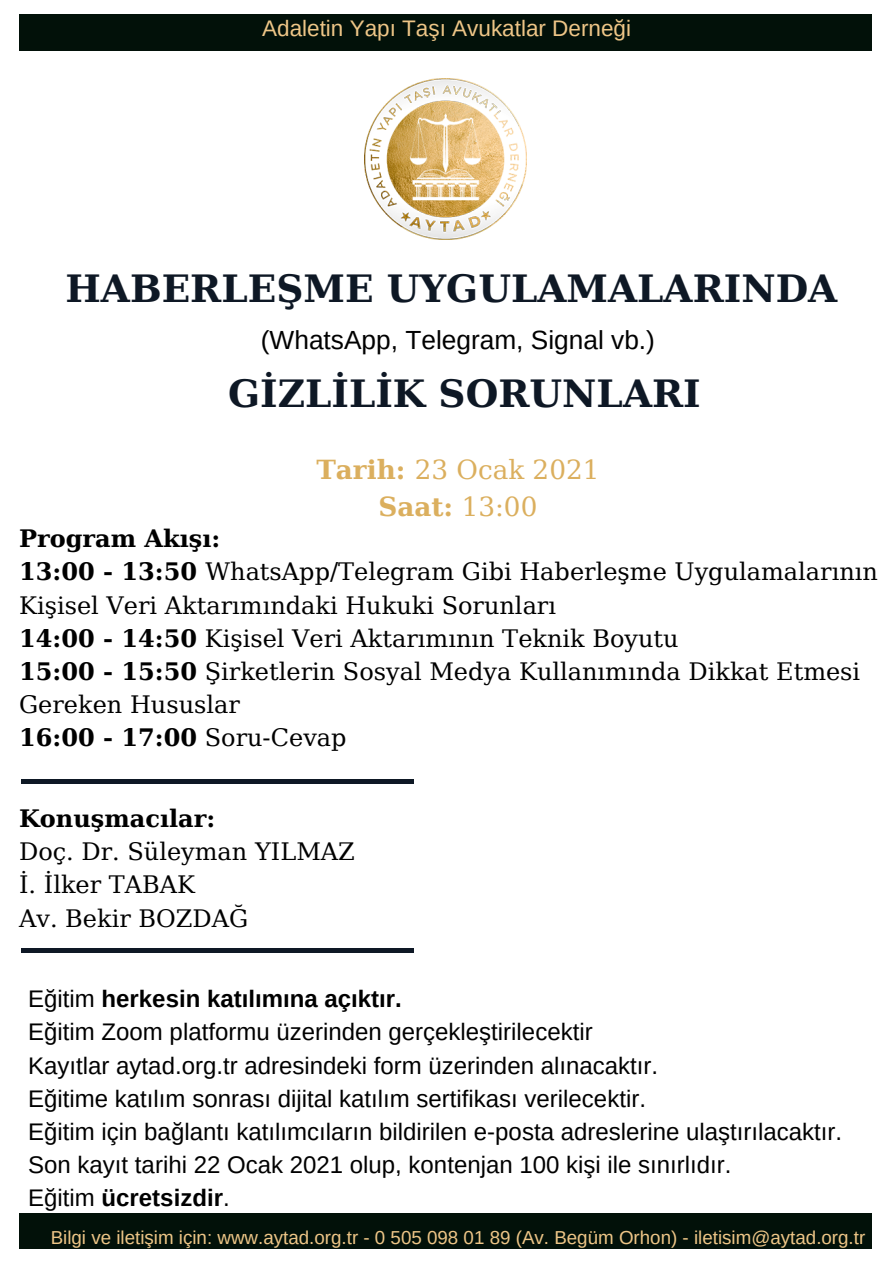
<style>
.page{position:relative;width:893px;height:1263px;background:#fff}
.page>*{position:absolute;margin:0;border:0;box-sizing:border-box;transform-origin:0 0}
.t1{font:700 37.5px "DejaVu Serif";color:#0e1825}
.t2{font:26.25px "Arimo";color:#000}
.t3{font:26.25px "DejaVu Serif";color:#dbaf5e}
.t4{font:700 26.25px "DejaVu Serif";color:#dbaf5e}
.t5{font:24px "Arimo";color:#000}
.t6{font:24px/33.2px "DejaVu Serif";color:#000}
.t7{font:700 24px "Arimo";color:#000}
.t8{font:700 24px "DejaVu Serif";color:#000}
.t9{font:22.5px "Arimo";color:#eec687}
.t10{font:18.75px "Arimo";color:#eec687}
.s1{font-weight:700}
.s2{font-weight:400}
</style>
<div class="page">
<div style="left:19px;top:15px;width:853px;height:35px;background:#021109"></div>
<div style="left:19px;top:1213px;width:853px;height:36px;background:#021109"></div>
<div style="left:21px;top:947px;width:392px;height:5px;background:#0e1825"></div>
<img style="left:365px;top:78px;width:161px;height:162px">
<div style="left:21px;top:779px;width:392px;height:5px;background:#0e1825"></div>
<p class="t9" style="left:262px;top:16px;width:370px">Adaletin Yapı Taşı Avukatlar Derneği</p>
<p class="t1" style="left:65px;top:267px;width:773px">HABERLEŞME UYGULAMALARINDA</p>
<p class="t2" style="left:261px;top:326px;width:395px">(WhatsApp, Telegram, Signal vb.)</p>
<p class="t1" style="left:228px;top:372px;width:474px">GİZLİLİK SORUNLARI</p>
<p class="t3" style="left:316px;top:454px;width:284px"><span class="s1">Tarih:</span> 23 Ocak 2021</p>
<p class="t4" style="left:378px;top:491px;width:160px">Saat: <span class="s2">13:00</span></p>
<p class="t8" style="left:19px;top:525px;width:203px">Program Akışı:</p>
<p class="t6" style="left:19px;top:555px;width:860px"><span class="s1">13:00 - 13:50</span> WhatsApp/Telegram Gibi Haberleşme Uygulamalarının<br>Kişisel Veri Aktarımındaki Hukuki Sorunları</p>
<p class="t6" style="left:19px;top:622px;width:661px"><span class="s1">14:00 - 14:50</span> Kişisel Veri Aktarımının Teknik Boyutu</p>
<p class="t6" style="left:19px;top:655px;width:842px"><span class="s1">15:00 - 15:50</span> Şirketlerin Sosyal Medya Kullanımında Dikkat Etmesi<br>Gereken Hususlar</p>
<p class="t8" style="left:19px;top:724px;width:329px">16:00 - 17:00 <span class="s2">Soru-Cevap</span></p>
<p class="t8" style="left:19px;top:804px;width:198px">Konuşmacılar:</p>
<p class="t6" style="left:19px;top:835px;width:337px">Doç. Dr. Süleyman YILMAZ</p>
<p class="t6" style="left:19px;top:868px;width:178px">İ. İlker TABAK</p>
<p class="t6" style="left:19px;top:902px;width:231px">Av. Bekir BOZDAĞ</p>
<p class="t7" style="left:28px;top:985px;width:375px"><span class="s2">Eğitim</span> herkesin katılımına açıktır.</p>
<p class="t5" style="left:28px;top:1018px;width:566px">Eğitim Zoom platformu üzerinden gerçekleştirilecektir</p>
<p class="t5" style="left:28px;top:1052px;width:631px">Kayıtlar aytad.org.tr adresindeki form üzerinden alınacaktır.</p>
<p class="t5" style="left:28px;top:1085px;width:619px">Eğitime katılım sonrası dijital katılım sertifikası verilecektir.</p>
<p class="t5" style="left:28px;top:1118px;width:815px">Eğitim için bağlantı katılımcıların bildirilen e-posta adreslerine ulaştırılacaktır.</p>
<p class="t5" style="left:28px;top:1151px;width:705px">Son kayıt tarihi 22 Ocak 2021 olup, kontenjan 100 kişi ile sınırlıdır.</p>
<p class="t7" style="left:28px;top:1184px;width:203px"><span class="s2">Eğitim</span> ücretsizdir<span class="s2">.</span></p>
<p class="t10" style="left:51px;top:1227px;width:816px">Bilgi ve iletişim için: www.aytad.org.tr - 0 505 098 01 89 (Av. Begüm Orhon) - iletisim@aytad.org.tr</p>
</div>
